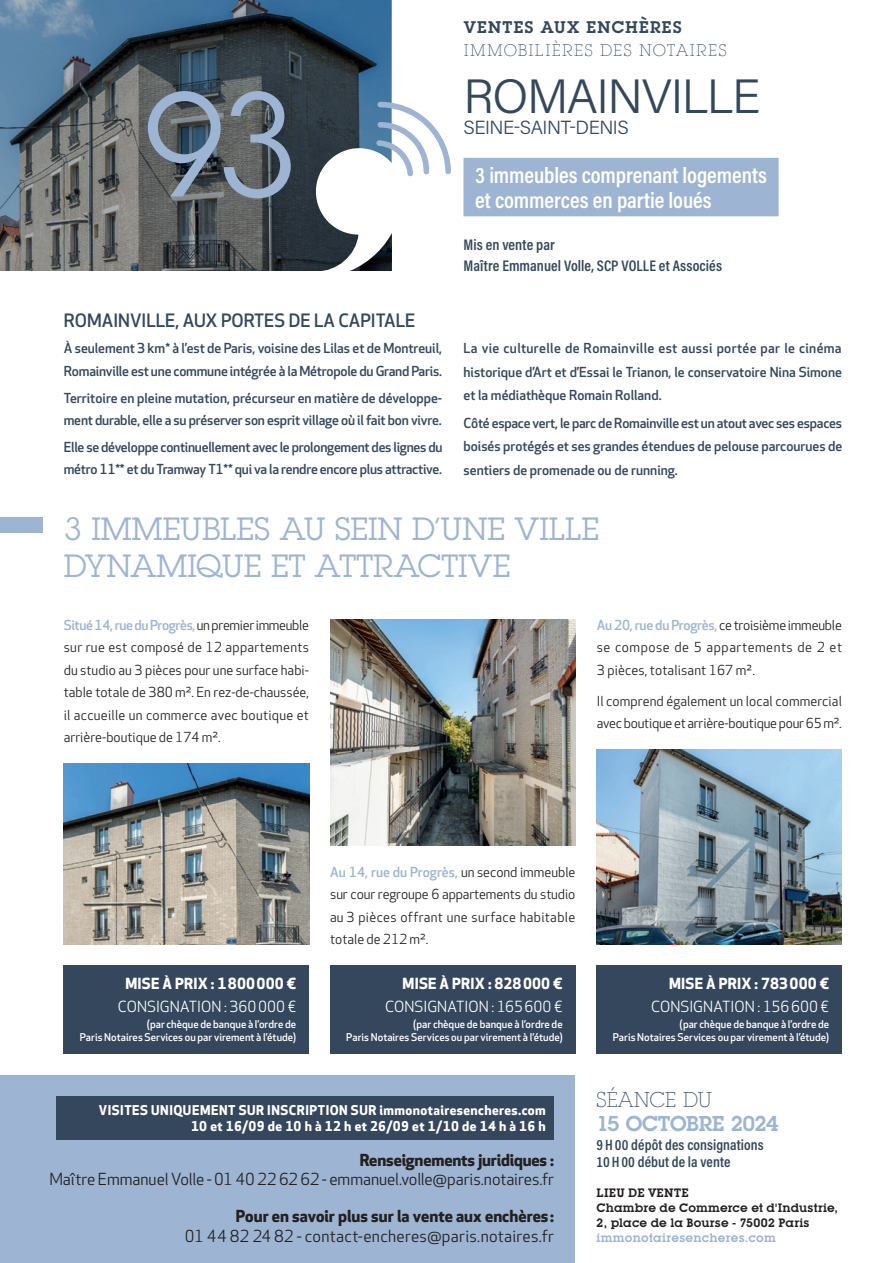
<style>
.page{position:relative;width:893px;height:1263px;background:#fff}
.page>*{position:absolute;margin:0;border:0;box-sizing:border-box;transform-origin:0 0}
.t1{font:143.7px "Lubalin Graph Std";color:#9db4d2}
.t2{font:300 48px "Acumin Pro";letter-spacing:-.03em;color:#34475c}
.t3{font:31.5px/37.5px "Lubalin Graph Std";letter-spacing:-.005em;color:#9db4d2}
.t4{font:600 22.5px "Acumin Pro Cond";letter-spacing:-.005em;color:#fff}
.t5{font:600 21px "Lubalin Graph Std";letter-spacing:-.01em;color:#9db4d2}
.t6{font:300 21px "Lubalin Graph IT Cby BT Xtra";letter-spacing:-.02em;color:#34475c}
.t7{font:300 19.05px "Acumin Pro";letter-spacing:-.025em;color:#34475c}
.t8{font:500 18px "Apex New";color:#34475c}
.t9{font:300 16.5px "Lubalin Graph IT Cby BT Xtra";letter-spacing:.08em;color:#34475c}
.t10{font:600 16.5px "Lubalin Graph Std";letter-spacing:.08em;color:#34475c}
.t11{font:16.2px/19.5px "Apex New";color:#231f20;text-align:right}
.t12{font:600 15.45px/20.1px "Acumin Pro Cond";letter-spacing:.005em;color:#34475c}
.t13{font:15px "Apex New";color:#fff}
.t14{font:700 15px "Apex New";letter-spacing:.01em;color:#fff}
.t15{font:600 15px "Acumin Pro Cond";letter-spacing:.005em;color:#34475c}
.t16{font:500 13.5px/23.4px "Apex New";letter-spacing:-.015em;color:#34475c}
.t17{font:13.5px/22.5px "Apex New";letter-spacing:.005em;color:#231f20;text-align:justify}
.t18{font:700 13.2px "Apex New";letter-spacing:.035em;color:#fff}
.t19{font:600 12px/15px "Lubalin Graph IT Cby BT";letter-spacing:.01em;color:#231f20}
.t20{font:600 12px "Lubalin Graph IT Cby BT";letter-spacing:.02em;color:#9db4d2}
.t21{font:500 10.5px/12.6px "Apex New";color:#fff;text-align:right}
.s1{font-weight:500;color:#9db4d2}
.s2{font-weight:700}
</style>
<div class="page">
<div style="left:463px;top:158px;width:316px;height:58px;background:#9db4d2"></div>
<svg style="left:0;top:0;width:391px;height:271px;background:#4f5e69"></svg>
<svg style="left:316px;top:102px;width:135px;height:169px"></svg>
<div style="left:0;top:1075px;width:575px;height:188px;background:#9db4d2"></div>
<div style="left:57px;top:1096px;width:497px;height:43px;background:#34475c"></div>
<div style="left:0;top:517px;width:43px;height:16px;background:#9db4d2"></div>
<div style="left:64px;top:965px;width:245px;height:89px;background:#34475c"></div>
<div style="left:330px;top:965px;width:245px;height:89px;background:#34475c"></div>
<div style="left:597px;top:965px;width:245px;height:89px;background:#34475c"></div>
<img style="left:64px;top:763px;width:245px;height:181px">
<img style="left:330px;top:620px;width:245px;height:225px">
<img style="left:597px;top:749px;width:245px;height:195px">
<p class="t1" style="left:143px;top:55px;width:158px">93</p>
<p class="t8" style="left:64px;top:308px;width:353px">ROMAINVILLE, AUX PORTES DE LA CAPITALE</p>
<p class="t16" style="left:64px;top:337px;width:380px;line-height:22.5px">À seulement 3 km<sup>*</sup> à l’est de Paris, voisine des Lilas et de Montreuil,<br>Romainville est une commune intégrée à la Métropole du Grand Paris.</p>
<p class="t16" style="left:64px;top:386px;width:380px;line-height:22.5px">Territoire en pleine mutation, précurseur en matière de développe&shy;ment durable, elle a su préserver son esprit village où il fait bon vivre.</p>
<p class="t16" style="left:64px;top:435px;width:380px;line-height:22.5px">Elle se développe continuellement avec le prolongement des lignes du métro 11<sup>**</sup> et du Tramway T1<sup>**</sup> qui va la rendre encore plus attractive.</p>
<p class="t10" style="left:464px;top:16px;width:219px">VENTES AUX ENCHÈRES</p>
<p class="t9" style="left:464px;top:40px;width:265px">IMMOBILIÈRES DES NOTAIRES</p>
<p class="t2" style="left:463px;top:63px;width:298px">ROMAINVILLE</p>
<p class="t7" style="left:463px;top:114px;width:167px">SEINE-SAINT-DENIS</p>
<p class="t4" style="left:475px;top:161px;width:293px">3 immeubles comprenant logements</p>
<p class="t4" style="left:475px;top:185px;width:238px">et commerces en partie loués</p>
<p class="t12" style="left:463px;top:235px;width:260px">Mis en vente par<br>Maître Emmanuel Volle, SCP VOLLE et Associés</p>
<p class="t16" style="left:463px;top:336px;width:380px;text-align:justify">La vie culturelle de Romainville est aussi portée par le cinéma historique d’Art et d’Essai le Trianon, le conservatoire Nina Simone et la médiathèque Romain Rolland.</p>
<p class="t16" style="left:463px;top:411px;width:380px;text-align:justify">Côté espace vert, le parc de Romainville est un atout avec ses espaces boisés protégés et ses grandes étendues de pelouse parcourues de sentiers de promenade ou de running.</p>
<p class="t3" style="left:64px;top:509px;width:537px">3 IMMEUBLES AU SEIN D’UNE VILLE<br>DYNAMIQUE ET ATTRACTIVE</p>
<p class="t17" style="left:64px;top:614px;width:247px"><span class="s1">Situé 14, rue du Progrès,</span> un premier immeuble sur rue est composé de 12 appartements du studio au 3 pièces pour une surface habi&shy;table totale de 380 m². En rez-de-chaussée, il accueille un commerce avec boutique et arrière-boutique de 174 m².</p>
<p class="t17" style="left:597px;top:614px;width:247px"><span class="s1">Au 20, rue du Progrès,</span> ce troisième immeuble se compose de 5 appartements de 2 et 3 pièces, totalisant 167 m².</p>
<p class="t17" style="left:597px;top:690px;width:247px">Il comprend également un local commercial avec boutique et arrière-boutique pour 65 m².</p>
<p class="t14" style="left:125px;top:973px;width:172px">MISE À PRIX : 1 800 000 €</p>
<p class="t13" style="left:118px;top:997px;width:180px">CONSIGNATION : 360 000 €</p>
<p class="t21" style="left:80px;top:1018px;width:218px">(par chèque de banque à l’ordre de<br>Paris Notaires Services ou par virement à l’étude)</p>
<p class="t17" style="left:330px;top:860px;width:247px"><span class="s1">Au 14, rue du Progrès,</span> un second immeuble sur cour regroupe 6 appartements du studio au 3 pièces offrant une surface habitable totale de 212 m².</p>
<p class="t14" style="left:403px;top:973px;width:162px">MISE À PRIX : 828 000 €</p>
<p class="t13" style="left:385px;top:997px;width:179px">CONSIGNATION : 165 600 €</p>
<p class="t21" style="left:346px;top:1018px;width:218px">(par chèque de banque à l’ordre de<br>Paris Notaires Services ou par virement à l’étude)</p>
<p class="t18" style="left:99px;top:1100px;width:448px">VISITES UNIQUEMENT SUR INSCRIPTION SUR immonotairesencheres.com</p>
<p class="t18" style="left:191px;top:1116px;width:356px">10 et 16/09 de 10 h à 12 h et 26/09 et 1/10 de 14 h à 16 h</p>
<p class="t11" style="left:49px;top:1150px;width:506px"><span class="s2">Renseignements juridiques :<br></span>Maître Emmanuel Volle - 01 40 22 62 62 - emmanuel.volle@paris.notaires.fr</p>
<p class="t11" style="left:185px;top:1206px;width:371px"><span class="s2">Pour en savoir plus sur la vente aux enchères :<br></span>01 44 82 24 82 - contact-encheres@paris.notaires.fr</p>
<p class="t14" style="left:669px;top:973px;width:162px">MISE À PRIX : 783 000 €</p>
<p class="t13" style="left:651px;top:997px;width:180px">CONSIGNATION : 156 600 €</p>
<p class="t21" style="left:613px;top:1018px;width:218px">(par chèque de banque à l’ordre de<br>Paris Notaires Services ou par virement à l’étude)</p>
<p class="t6" style="left:597px;top:1086px;width:117px">SÉANCE DU</p>
<p class="t5" style="left:597px;top:1109px;width:183px">15 OCTOBRE 2024</p>
<p class="t15" style="left:597px;top:1135px;width:168px">9H00 dépôt des consignations</p>
<p class="t15" style="left:597px;top:1152px;width:135px">10H00 début de la vente</p>
<p class="t19" style="left:597px;top:1185px;width:243px">LIEU DE VENTE<br>Chambre de Commerce et d'Industrie,<br>2, place de la Bourse - 75002 Paris</p>
<p class="t20" style="left:597px;top:1230px;width:181px">immonotairesencheres.com</p>
</div>
